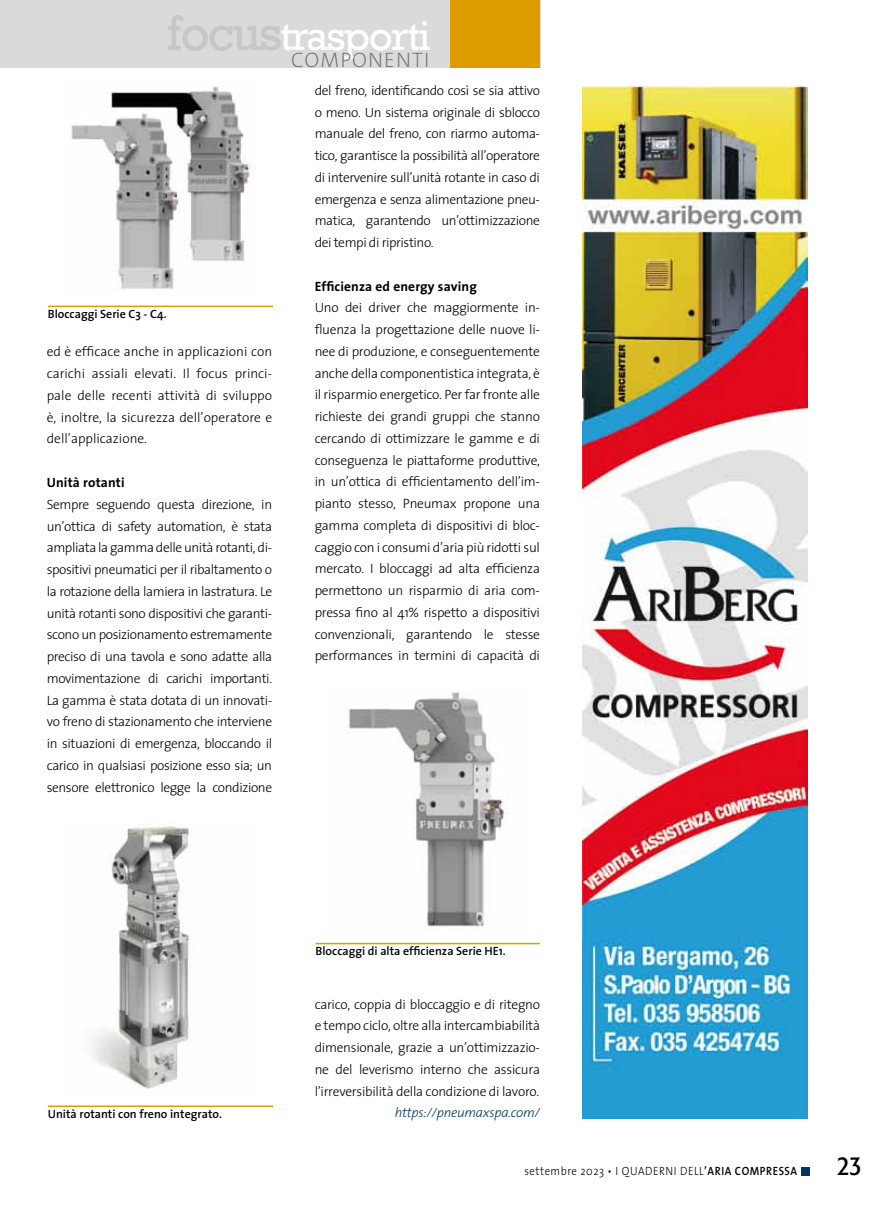
<style>
.page{position:relative;width:893px;height:1212px;background:#fff}
.page>*{position:absolute;margin:0;border:0;box-sizing:border-box;transform-origin:0 0}
.t1{font:42px "Rockwell";letter-spacing:-.04em;color:#fff}
.t2{font:condensed 27px "Formata";color:#000}
.t3{font:200 21px "The Sans";letter-spacing:.05em;color:#707172}
.t4{font:300 13.5px/21.8px "The Sans";letter-spacing:-.02em;color:#000;text-align:justify}
.t5{font:700 13.5px "The Sans";letter-spacing:.01em;color:#000}
.t6{font:italic 300 13.5px "The Sans";letter-spacing:-.02em;color:#00365f}
.t7{font:600 12px "The Sans";color:#000}
.t8{font:300 12px "The Sans";letter-spacing:.05em;color:#000;scale:.9 1}
.s1{font-size:51px;color:#c6c7c8}
.s2{font-weight:600}
</style>
<div class="page">
<div style="left:0;top:0;width:540px;height:67px;background:#d9dadb"></div>
<div style="left:451px;top:0;width:89px;height:67px;background:#dd9d00"></div>
<div style="left:801px;top:1167px;width:8px;height:8px;background:#00365f"></div>
<img style="left:583px;top:85px;width:225px;height:1033px">
<img style="left:71px;top:86px;width:182px;height:204px">
<hr style="left:48px;top:306px;width:225px;height:1px;background:#dd9d00">
<img style="left:91px;top:826px;width:100px;height:263px">
<hr style="left:48px;top:1105px;width:225px;height:2px;background:#dd9d00">
<img style="left:344px;top:691px;width:161px;height:236px">
<hr style="left:316px;top:943px;width:224px;height:1px;background:#dd9d00">
<h1 class="t1" style="left:167px;top:12px;width:266px"><span class="s1">focus</span>trasporti</h1>
<h3 class="t3" style="left:291px;top:42px;width:140px">COMPONENTI</h3>
<p class="t7" style="left:48px;top:304px;width:120px">Bloccaggi Serie C3 - C4.</p>
<p class="t4" style="left:47px;top:341px;width:227px">ed è efficace anche in applicazioni con carichi assiali elevati. Il focus princi&shy;pale delle recenti attività di sviluppo è, inoltre, la sicurezza dell’operatore e dell’applicazione.</p>
<p class="t5" style="left:47px;top:471px;width:79px">Unità rotanti</p>
<p class="t4" style="left:47px;top:493px;width:227px">Sempre seguendo questa direzione, in un’ottica di safety automation, è stata ampliata la gamma delle unità rotanti, di&shy;spositivi pneumatici per il ribaltamento o la rotazione della lamiera in lastratura. Le unità rotanti sono dispositivi che garanti&shy;scono un posizionamento estremamente preciso di una tavola e sono adatte alla movimentazione di carichi importanti.<br>La gamma è stata dotata di un innovati&shy;vo freno di stazionamento che interviene in situazioni di emergenza, bloccando il carico in qualsiasi posizione esso sia; un sensore elettronico legge la condizione</p>
<p class="t4" style="left:315px;top:79px;width:227px">del freno, identificando così se sia attivo o meno. Un sistema originale di sblocco manuale del freno, con riarmo automa&shy;tico, garantisce la possibilità all’operatore di intervenire sull’unità rotante in caso di emergenza e senza alimentazione pneu&shy;matica, garantendo un’ottimizzazione dei tempi di ripristino.</p>
<p class="t5" style="left:315px;top:275px;width:164px">Efficienza ed energy saving</p>
<p class="t4" style="left:315px;top:297px;width:227px">Uno dei driver che maggiormente in&shy;fluenza la progettazione delle nuove li&shy;nee di produzione, e conseguentemente anche della componentistica integrata, è il risparmio energetico. Per far fronte alle richieste dei grandi gruppi che stanno cercando di ottimizzare le gamme e di conseguenza le piattaforme produttive, in un’ottica di efficientamento dell’im&shy;pianto stesso, Pneumax propone una gamma completa di dispositivi di bloc&shy;caggio con i consumi d’aria più ridotti sul mercato. I bloccaggi ad alta efficienza permettono un risparmio di aria com&shy;pressa fino al 41% rispetto a dispositivi convenzionali, garantendo le stesse performances in termini di capacità di</p>
<p class="t7" style="left:48px;top:1103px;width:176px">Unità rotanti con freno integrato.</p>
<p class="t7" style="left:316px;top:941px;width:192px">Bloccaggi di alta efficienza Serie HE1.</p>
<p class="t4" style="left:315px;top:993px;width:227px">carico, coppia di bloccaggio e di ritegno e tempo ciclo, oltre alla intercambiabilità dimensionale, grazie a un’ottimizzazio&shy;ne del leverismo interno che assicura l’irreversibilità della condizione di lavoro.</p>
<p class="t6" style="left:395px;top:1101px;width:147px">https://pneumaxspa.com/</p>
<p class="t8" style="left:524px;top:1161px;width:305px">settembre 2023 • I QUADERNI DELL<span class="s2">’ARIA COMPRESSA</span></p>
<h2 class="t2" style="left:837px;top:1149px;width:26px">23</h2>
</div>
